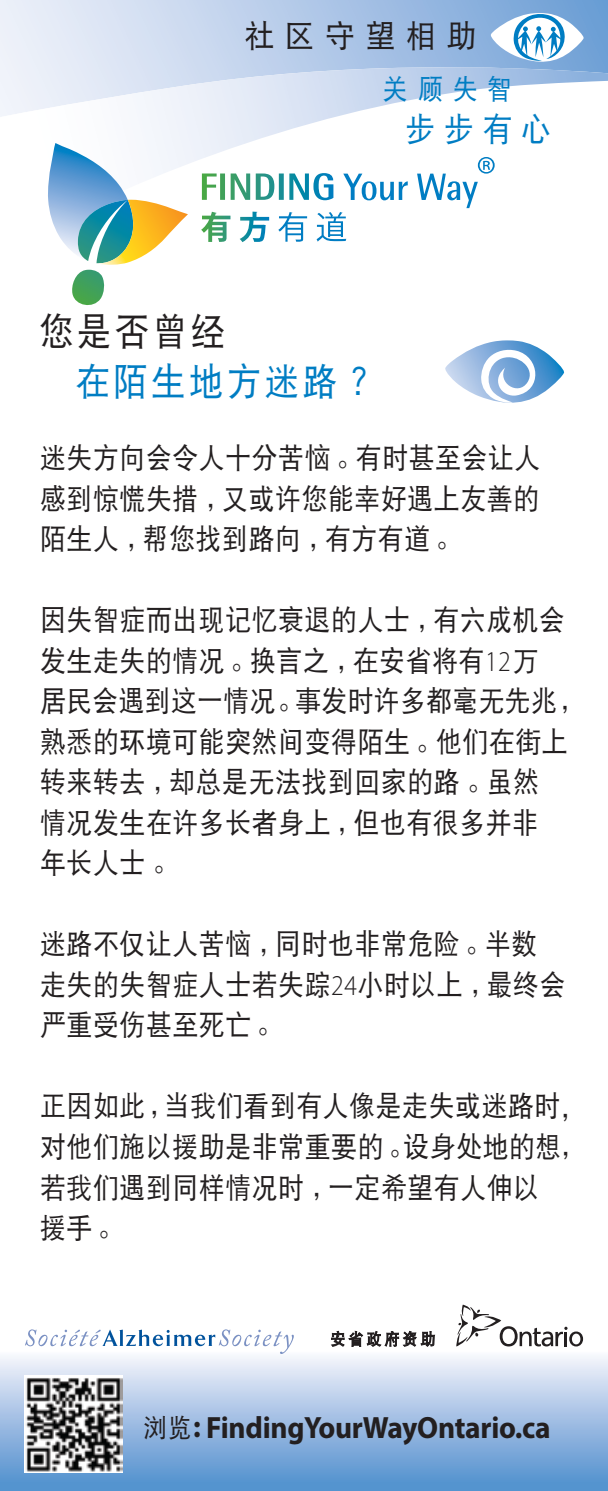
<style>
.page{position:relative;width:608px;height:1491px;background:#fff}
.page>*{position:absolute;margin:0;border:0;box-sizing:border-box;transform-origin:0 0}
.t1{font:38.25px "DF Hei GB5 Std W5";letter-spacing:.1em;color:#007dc3;scale:.9 1}
.t2{font:38.25px "DF Hei GB5 Std W5";letter-spacing:.1em;color:#231f20;scale:.9 1}
.t3{font:33.3px "DF Hei GB5 Std W5";color:#007dc3;scale:.9 1}
.t4{font:31.5px "DF Hei GB5 Std W5";letter-spacing:.35em;color:#231f20;scale:.95 1}
.t5{font:700 30.82px "Myriad Pro";letter-spacing:-.01em;color:#231f20;scale:.95 1}
.t6{font:28.8px/40.5px "DF Hei GB5 Std W5";letter-spacing:.02em;color:#231f20;scale:.9 1}
.t7{font:27.9px "DF Hei GB5 Std W5";color:#007dc3;scale:.9 1}
.s1{font-family:"Myriad Pro";font-weight:300}
.s2{font-family:"DF Hei GB5 Std W5";font-weight:400;font-size:25.88px}
</style>
<div class="page">
<svg style="left:0;top:0;width:608px;height:67px;background:#b9ceea"></svg>
<svg style="left:0;top:67px;width:608px;height:101px"></svg>
<div style="left:0;top:1328px;width:608px;height:162px;background:linear-gradient(to bottom,#fff,#518ecd)"></div>
<svg style="left:490px;top:13px;width:94px;height:52px"></svg>
<svg style="left:445px;top:340px;width:120px;height:63px"></svg>
<svg style="left:25px;top:1329px;width:269px;height:24px"></svg>
<img style="left:25px;top:1374px;width:97px;height:98px">
<svg style="left:456px;top:1304px;width:127px;height:42px"></svg>
<svg style="left:331px;top:1328px;width:104px;height:30px"></svg>
<svg style="left:47px;top:143px;width:141px;height:162px"></svg>
<svg style="left:201px;top:157px;width:293px;height:85px"></svg>
<p class="t4" style="left:244px;top:18px;width:246px">社區守望相助</p>
<p class="t7" style="left:382px;top:74px;width:145px">關顧失智</p>
<p class="t3" style="left:405px;top:111px;width:163px">步步有心</p>
<h1 class="t2" style="left:39px;top:311px;width:208px">您是否曾經</h1>
<h1 class="t1" style="left:75px;top:360px;width:334px">在陌生地方迷路？</h1>
<p class="t6" style="left:40px;top:437px;width:557px;text-align:justify">迷失方向會令人十分苦惱。有時甚至會讓人感到驚慌失措，又或許您能幸好遇上友善的陌生人，幫您找到路向，有方有道。</p>
<p class="t6" style="left:40px;top:599px;width:599px">因失智症而出現記憶衰退的人士，有六成機會發生走失的情況。換言之，在安省將有<span class="s1">12</span>萬<br>居民會遇到這一情況。事發時許多都毫無先兆，熟悉的環境可能突然間變得陌生。他們在街上轉來轉去，卻總是無法找到回家的路。雖然<br>情況發生在許多長者身上，但也有很多並非<br>年長人士。</p>
<p class="t6" style="left:40px;top:923px;width:585px">迷路不僅讓人苦惱，同時也非常危險。半數走失的失智症人士若失蹤<span class="s1">24</span>小時以上，最終會嚴重受傷甚至死亡。</p>
<p class="t6" style="left:40px;top:1085px;width:599px">正因如此，當我們看到有人像是走失或迷路時，對他們施以援助是非常重要的。設身處地的想，若我們遇到同樣情況時，一定希望有人伸以<br>援手。</p>
<p class="t5" style="left:144px;top:1407px;width:429px"><span class="s2">瀏覽</span>: FindingYourWayOntario.ca</p>
</div>
